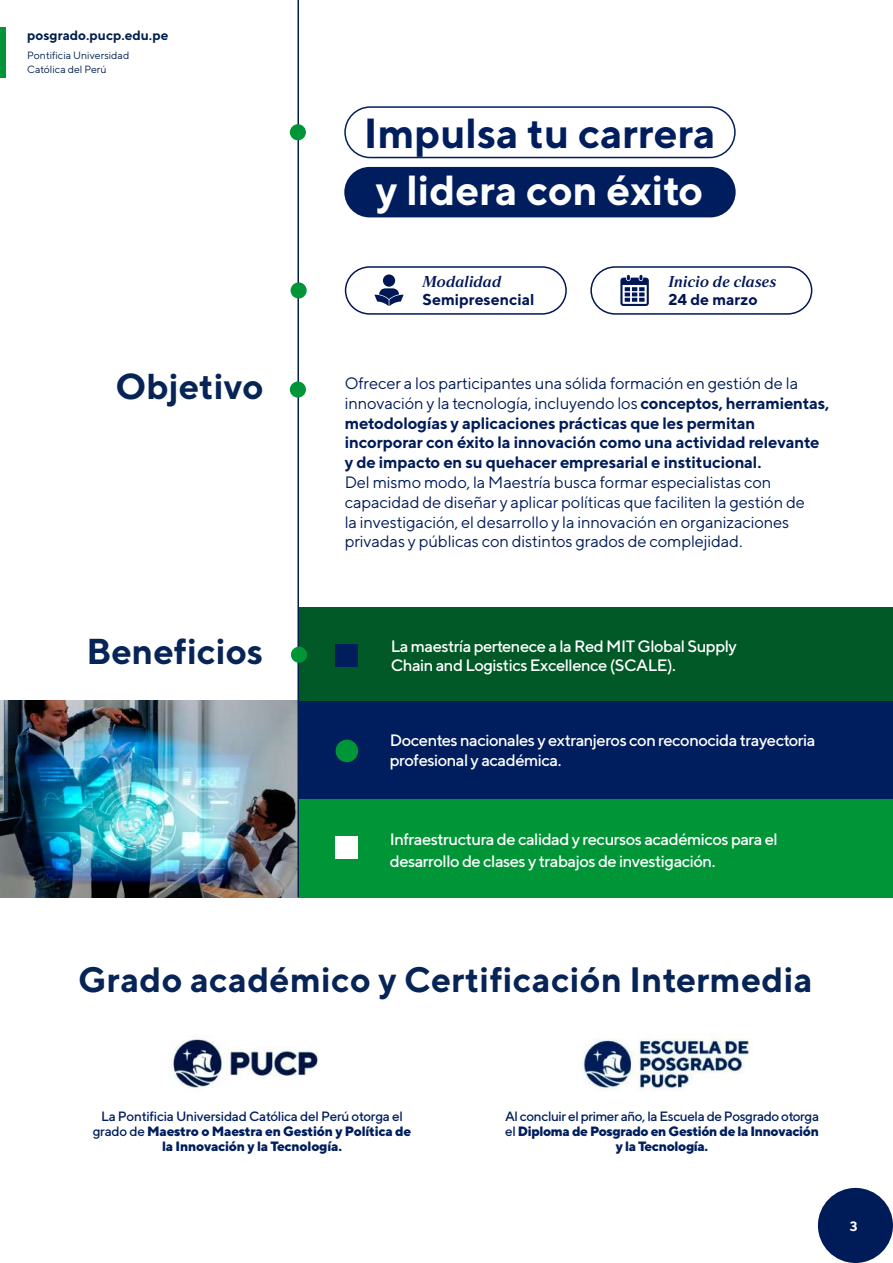
<style>
.page{position:relative;width:893px;height:1263px;background:#fff}
.page>*{position:absolute;margin:0;border:0;box-sizing:border-box;transform-origin:0 0}
.t1{font:700 42px "TT Norms";color:#001e5d}
.t2{font:700 42px "TT Norms";color:#fff}
.t3{font:700 36px "TT Norms";color:#062455}
.t4{font:700 35.25px "TT Norms";letter-spacing:.01em;color:#062455}
.t5{font:700 16.5px/19.8px "TT Norms";letter-spacing:-.01em;color:#001c58}
.t6{font:500 16.5px/19.5px "TT Norms";letter-spacing:-.03em;color:#fff}
.t7{font:16.5px/19.8px "TT Norms";letter-spacing:-.01em;color:#001c58}
.t8{font:15.75px "Strato Pro Demi Bold It";color:#001655}
.t9{font:700 15.75px "TT Norms";color:#001655}
.t10{font:800 13.5px/15px "TT Norms";letter-spacing:-.02em;color:#001e5d;text-align:center}
.t11{font:700 13.5px "TT Norms";color:#011f4c}
.t12{font:700 13.5px "TT Norms";color:#fff}
.t13{font:10.5px/13.8px "TT Norms";color:#011f4c}
.s1{font-weight:400}
.s2{font-weight:500}
</style>
<div class="page">
<div style="left:818px;top:1188px;width:75px;height:75px;background:#001c58;border-radius:50%"></div>
<img style="left:0;top:701px;width:297px;height:196px">
<div style="left:299px;top:797px;width:594px;height:100px;background:#009537"></div>
<div style="left:299px;top:699px;width:594px;height:100px;background:#001e5d"></div>
<div style="left:299px;top:607px;width:594px;height:94px;background:#005926"></div>
<div style="left:336px;top:644px;width:22px;height:23px;background:#001e5d"></div>
<div style="left:336px;top:836px;width:22px;height:23px;background:#fff"></div>
<div style="left:336px;top:740px;width:22px;height:22px;background:#009537;border-radius:50%"></div>
<hr style="left:297px;top:0;width:2px;height:897px;background:#011f4c">
<div style="left:0;top:28px;width:5px;height:50px;background:#009537"></div>
<div style="left:290px;top:381px;width:16px;height:17px;background:#009537;border-radius:50%"></div>
<div style="left:344px;top:106px;width:392px;height:52px;border:2px solid #001e5d;border-radius:25px"></div>
<div style="left:344px;top:167px;width:392px;height:50px;background:#001e5d;border-radius:25px"></div>
<div style="left:290px;top:124px;width:16px;height:16px;background:#009537;border-radius:50%"></div>
<svg style="left:344px;top:266px;width:223px;height:49px"></svg>
<svg style="left:590px;top:266px;width:223px;height:49px"></svg>
<div style="left:291px;top:282px;width:16px;height:16px;background:#009537;border-radius:50%"></div>
<img style="left:169px;top:1038px;width:150px;height:50px">
<div style="left:291px;top:647px;width:16px;height:16px;background:#009537;border-radius:50%"></div>
<img style="left:580px;top:1034px;width:171px;height:57px">
<p class="t11" style="left:27px;top:27px;width:143px">posgrado.pucp.edu.pe</p>
<p class="t13" style="left:27px;top:48px;width:104px">Pontificia Universidad<br>Católica del Perú</p>
<h2 class="t3" style="left:116px;top:364px;width:150px">Objetivo</h2>
<h1 class="t1" style="left:364px;top:107px;width:353px">Impulsa tu carrera</h1>
<h1 class="t2" style="left:376px;top:164px;width:329px">y lidera con éxito</h1>
<p class="t8" style="left:423px;top:272px;width:80px">Modalidad</p>
<p class="t9" style="left:423px;top:290px;width:113px">Semipresencial</p>
<p class="t8" style="left:668px;top:272px;width:110px">Inicio de clases</p>
<p class="t9" style="left:668px;top:290px;width:91px">24 de marzo</p>
<p class="t5" style="left:345px;top:373px;width:486px"><span class="s1">Ofrecer a los participantes una sólida formación en gestión de la innovación y la tecnología, incluyendo los</span> conceptos, herramientas, metodologías y aplicaciones prácticas que les permitan incorporar con éxito la innovación como una actividad relevante y de impacto en su quehacer empresarial e institucional.</p>
<p class="t7" style="left:345px;top:472px;width:462px">Del mismo modo, la Maestría busca formar especialistas con capacidad de diseñar y aplicar políticas que faciliten la gestión de la investigación, el desarrollo y la innovación en organizaciones privadas y públicas con distintos grados de complejidad.</p>
<h2 class="t3" style="left:86px;top:629px;width:178px">Beneficios</h2>
<p class="t6" style="left:391px;top:636px;width:348px">La maestría pertenece a la Red MIT Global Supply<br>Chain and Logistics Excellence (SCALE).</p>
<p class="t6" style="left:390px;top:730px;width:427px">Docentes nacionales y extranjeros con reconocida trayectoria profesional y académica.</p>
<p class="t6" style="left:390px;top:828px;width:390px;line-height:21.8px">Infraestructura de calidad y recursos académicos para el desarrollo de clases y trabajos de investigación.</p>
<h3 class="t4" style="left:78px;top:957px;width:736px">Grado académico y Certificación Intermedia</h3>
<p class="t10" style="left:93px;top:1108px;width:320px"><span class="s2">La Pontificia Universidad Católica del Perú otorga el grado de</span> Maestro o Maestra en Gestión y Política de la Innovación y la Tecnología.</p>
<p class="t10" style="left:505px;top:1108px;width:316px"><span class="s2">Al concluir el primer año, la Escuela de Posgrado otorga el</span> Diploma de Posgrado en Gestión de la Innovación y la Tecnología.</p>
<p class="t12" style="left:850px;top:1218px;width:9px">3</p>
</div>
